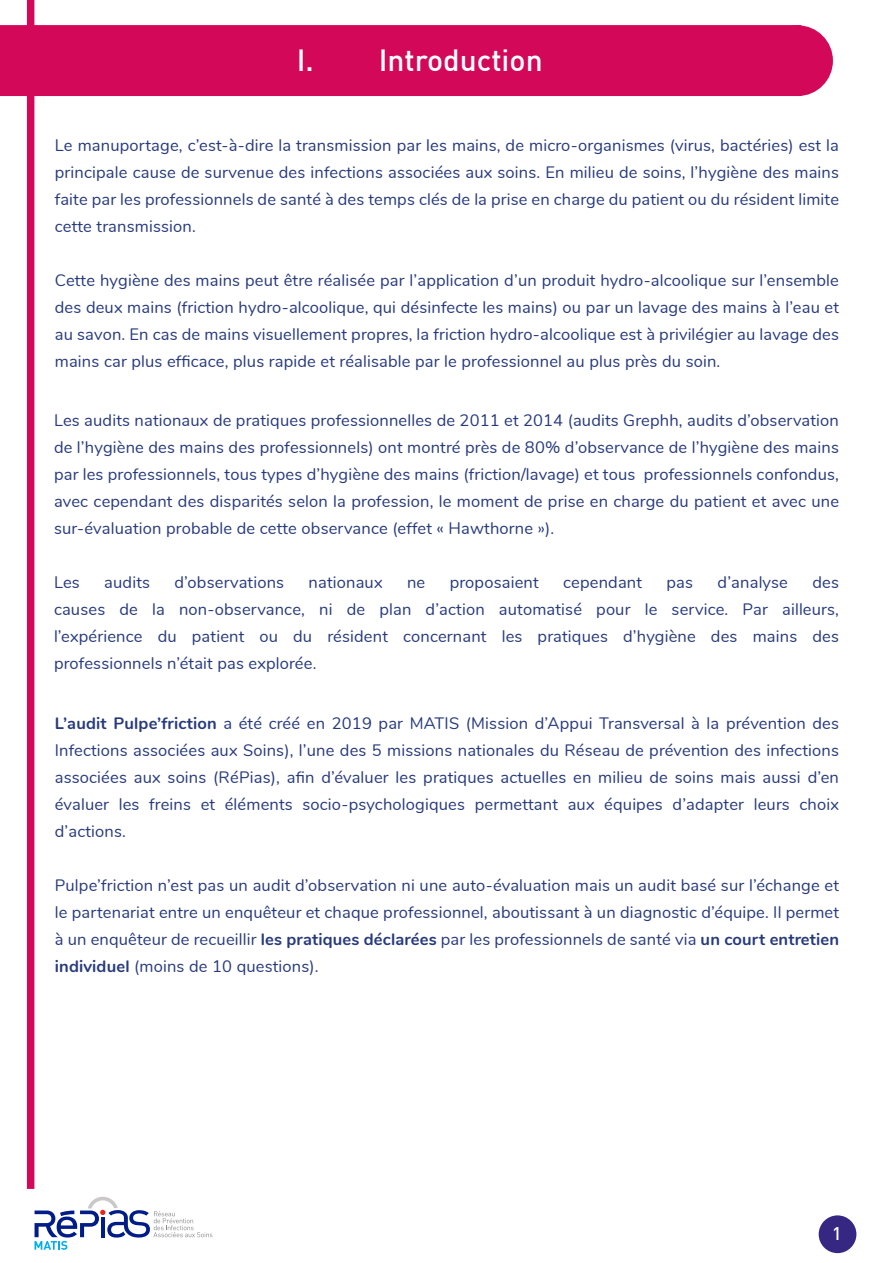
<style>
.page{position:relative;width:893px;height:1263px;background:#fff}
.page>*{position:absolute;margin:0;border:0;box-sizing:border-box;transform-origin:0 0}
.t1{font:500 30px "DIN";color:#fff}
.t2{font:500 18px "DIN";color:#fff}
.t3{font:16.5px/27px "Nunito";letter-spacing:.01em;color:#273a7c;text-align:justify}
.s1{font-weight:700}
</style>
<div class="page">
<div style="left:0;top:25px;width:792px;height:71px;background:#d30858"></div>
<div style="left:821px;top:1217px;width:33px;height:34px;background:#362783;border-radius:50%"></div>
<div style="left:819px;top:1215px;width:37px;height:38px;border:4px solid #362783;border-radius:50%"></div>
<div style="left:27px;top:0;width:7px;height:1189px;background:#d30858"></div>
<svg style="left:35px;top:1197px;width:177px;height:53px"></svg>
<div style="left:762px;top:25px;width:71px;height:71px;background:#d30858;border-radius:50%"></div>
<p class="t1" style="left:297px;top:41px;width:247px">I. Introduction</p>
<p class="t3" style="left:55px;top:130px;width:786px">Le manuportage, c’est-à-dire la transmission par les mains, de micro-organismes (virus, bactéries) est la principale cause de survenue des infections associées aux soins. En milieu de soins, l’hygiène des mains faite par les professionnels de santé à des temps clés de la prise en charge du patient ou du résident limite cette transmission.</p>
<p class="t3" style="left:55px;top:265px;width:786px">Cette hygiène des mains peut être réalisée par l’application d’un produit hydro-alcoolique sur l’ensemble des deux mains (friction hydro-alcoolique, qui désinfecte les mains) ou par un lavage des mains à l’eau et au savon. En cas de mains visuellement propres, la friction hydro-alcoolique est à privilégier au lavage des mains car plus efficace, plus rapide et réalisable par le professionnel au plus près du soin.</p>
<p class="t3" style="left:54px;top:406px;width:786px">Les audits nationaux de pratiques professionnelles de 2011 et 2014 (audits Grephh, audits d’observation de l’hygiène des mains des professionnels) ont montré près de 80% d’observance de l’hygiène des mains par les professionnels, tous types d’hygiène des mains (friction/lavage) et tous professionnels confondus, avec cependant des disparités selon la profession, le moment de prise en charge du patient et avec une sur-évaluation probable de cette observance (effet « Hawthorne »).</p>
<p class="t3" style="left:54px;top:568px;width:27px">Les</p>
<p class="t3" style="left:104px;top:568px;width:47px">audits</p>
<p class="t3" style="left:175px;top:568px;width:111px">d’observations</p>
<p class="t3" style="left:309px;top:568px;width:75px">nationaux</p>
<p class="t3" style="left:407px;top:568px;width:20px">ne</p>
<p class="t3" style="left:450px;top:568px;width:91px">proposaient</p>
<p class="t3" style="left:563px;top:568px;width:80px">cependant</p>
<p class="t3" style="left:666px;top:568px;width:28px">pas</p>
<p class="t3" style="left:718px;top:568px;width:72px">d’analyse</p>
<p class="t3" style="left:54px;top:568px;width:786px;text-indent:758px">des causes de la non-observance, ni de plan d’action automatisé pour le service. Par ailleurs, l’expérience du patient ou du résident concernant les pratiques d’hygiène des mains des professionnels n’était pas explorée.</p>
<p class="t3" style="left:55px;top:708px;width:786px"><span class="s1">L’audit Pulpe’friction</span> a été créé en 2019 par MATIS (Mission d’Appui Transversal à la prévention des Infections associées aux Soins), l’une des 5 missions nationales du Réseau de prévention des infections associées aux soins (RéPias), afin d’évaluer les pratiques actuelles en milieu de soins mais aussi d’en évaluer les freins et éléments socio-psychologiques permettant aux équipes d’adapter leurs choix d’actions.</p>
<p class="t3" style="left:55px;top:870px;width:786px">Pulpe’friction n’est pas un audit d’observation ni une auto-évaluation mais un audit basé sur l’échange et le partenariat entre un enquêteur et chaque professionnel, aboutissant à un diagnostic d’équipe. Il permet à un enquêteur de recueillir <span class="s1">les pratiques déclarées</span> par les professionnels de santé via <span class="s1">un court entretien individuel</span> (moins de 10 questions).</p>
<p class="t2" style="left:832px;top:1222px;width:11px">1</p>
</div>
